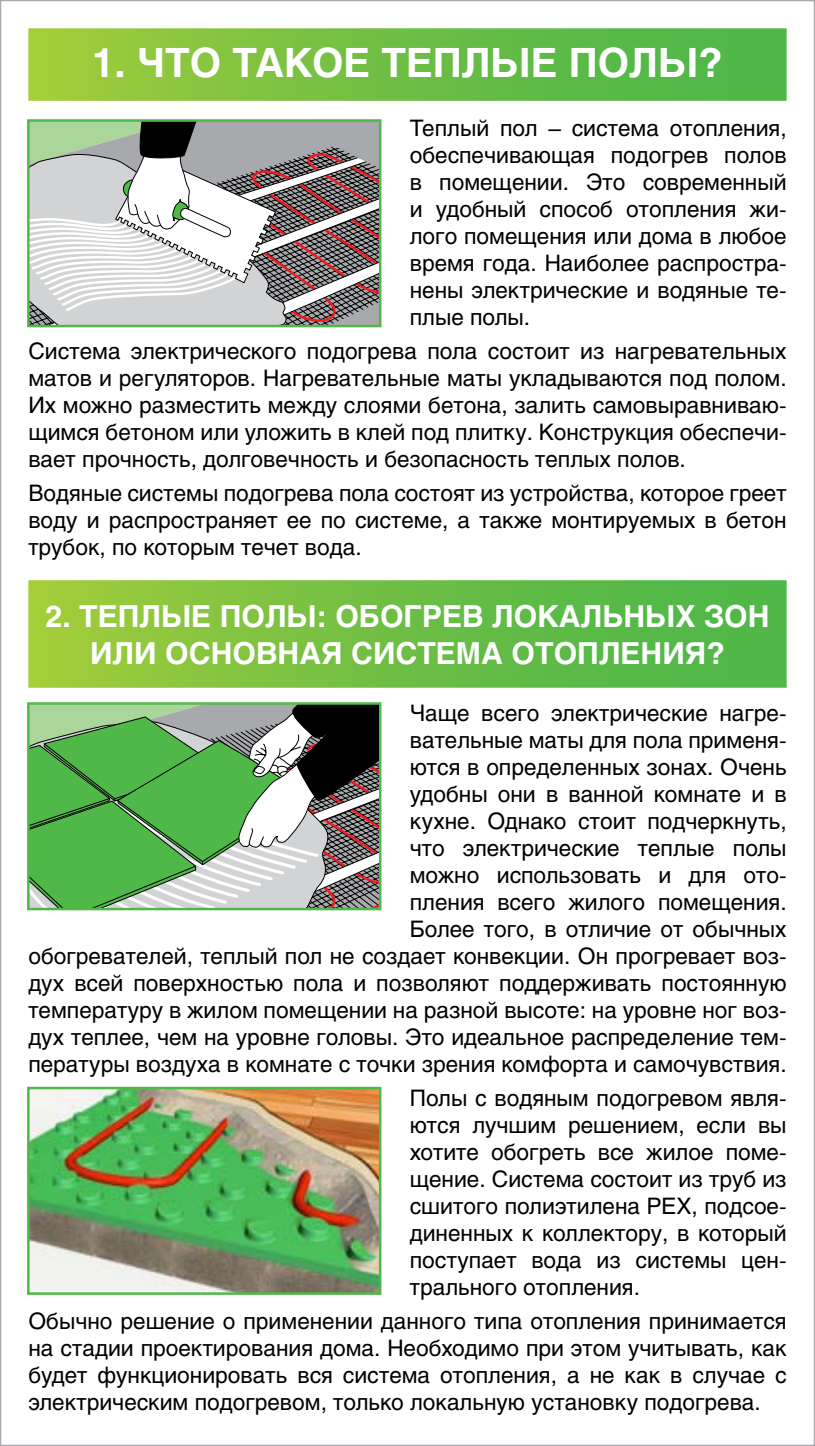
<style>
.page{position:relative;width:815px;height:1446px;background:#fff}
.page>*{position:absolute;margin:0;border:0;box-sizing:border-box;transform-origin:0 0}
.t1{font:700 40px "Helios";color:#fff}
.t2{font:700 30px/37.5px "Helios";color:#fff;text-align:center}
.t3{font:22.5px/27px "Helios";color:#000;text-align:justify}
</style>
<div class="page">
<div style="left:28px;top:28px;width:759px;height:73px;background:linear-gradient(to right,#9ecb3c,#45b44b)"></div>
<div style="left:28px;top:580px;width:759px;height:108px;background:linear-gradient(to right,#9ecb3c,#45b44b)"></div>
<svg style="left:30px;top:122px;width:348px;height:202px"></svg>
<div style="left:27px;top:119px;width:354px;height:208px;border:2px solid #50b848"></div>
<svg style="left:30px;top:705px;width:348px;height:202px;background:#77a672"></svg>
<div style="left:27px;top:702px;width:354px;height:208px;border:2px solid #50b848"></div>
<img style="left:30px;top:1090px;width:348px;height:202px">
<div style="left:27px;top:1087px;width:354px;height:208px;border:2px solid #50b848"></div>
<h1 class="t1" style="left:92px;top:39px;width:632px">1. ЧТО ТАКОЕ ТЕПЛЫЕ ПОЛЫ?</h1>
<p class="t3" style="left:410px;top:114px;width:378px">Теплый пол – система отопления, обеспечивающая подогрев полов в помещении. Это современный и удобный способ отопления жи&shy;лого помещения или дома в любое время года. Наиболее распростра&shy;нены электрические и водяные те&shy;плые полы.</p>
<p class="t3" style="left:28px;top:337px;width:760px">Система электрического подогрева пола состоит из нагревательных матов и регуляторов. Нагревательные маты укладываются под полом.<br>Их можно разместить между слоями бетона, залить самовыравниваю&shy;щимся бетоном или уложить в клей под плитку. Конструкция обеспечи&shy;вает прочность, долговечность и безопасность теплых полов.</p>
<p class="t3" style="left:28px;top:479px;width:760px">Водяные системы подогрева пола состоят из устройства, которое греет воду и распространяет ее по системе, а также монтируемых в бетон трубок, по которым течет вода.</p>
<h2 class="t2" style="left:45px;top:597px;width:726px">2. ТЕПЛЫЕ ПОЛЫ: ОБОГРЕВ ЛОКАЛЬНЫХ ЗОН<br>ИЛИ ОСНОВНАЯ СИСТЕМА ОТОПЛЕНИЯ?</h2>
<p class="t3" style="left:28px;top:699px;width:760px;text-align:right">Чаще всего электрические нагре-<br>вательные маты для пола применя-<br>ются в определенных зонах. Очень<br>удобны они в ванной комнате и в<br>кухне. Однако стоит подчеркнуть,<br>что электрические теплые полы<br>можно использовать и для ото-<br>пления всего жилого помещения.<br>Более того, в отличие от обычных<br>обогревателей, теплый пол не создает конвекции. Он прогревает воз&shy;дух всей поверхностью пола и позволяют поддерживать постоянную температуру в жилом помещении на разной высоте: на уровне ног воз&shy;дух теплее, чем на уровне головы. Это идеальное распределение тем&shy;пературы воздуха в комнате с точки зрения комфорта и самочувствия.</p>
<p class="t3" style="left:410px;top:1084px;width:378px">Полы с водяным подогревом явля&shy;ются лучшим решением, если вы хотите обогреть все жилое поме&shy;щение. Система состоит из труб из сшитого полиэтилена PEX, подсое&shy;диненных к коллектору, в который поступает вода из системы цен&shy;трального отопления.</p>
<p class="t3" style="left:28px;top:1307px;width:760px">Обычно решение о применении данного типа отопления принимается на стадии проектирования дома. Необходимо при этом учитывать, как будет функционировать вся система отопления, а не как в случае с электрическим подогревом, только локальную установку подогрева.</p>
</div>
